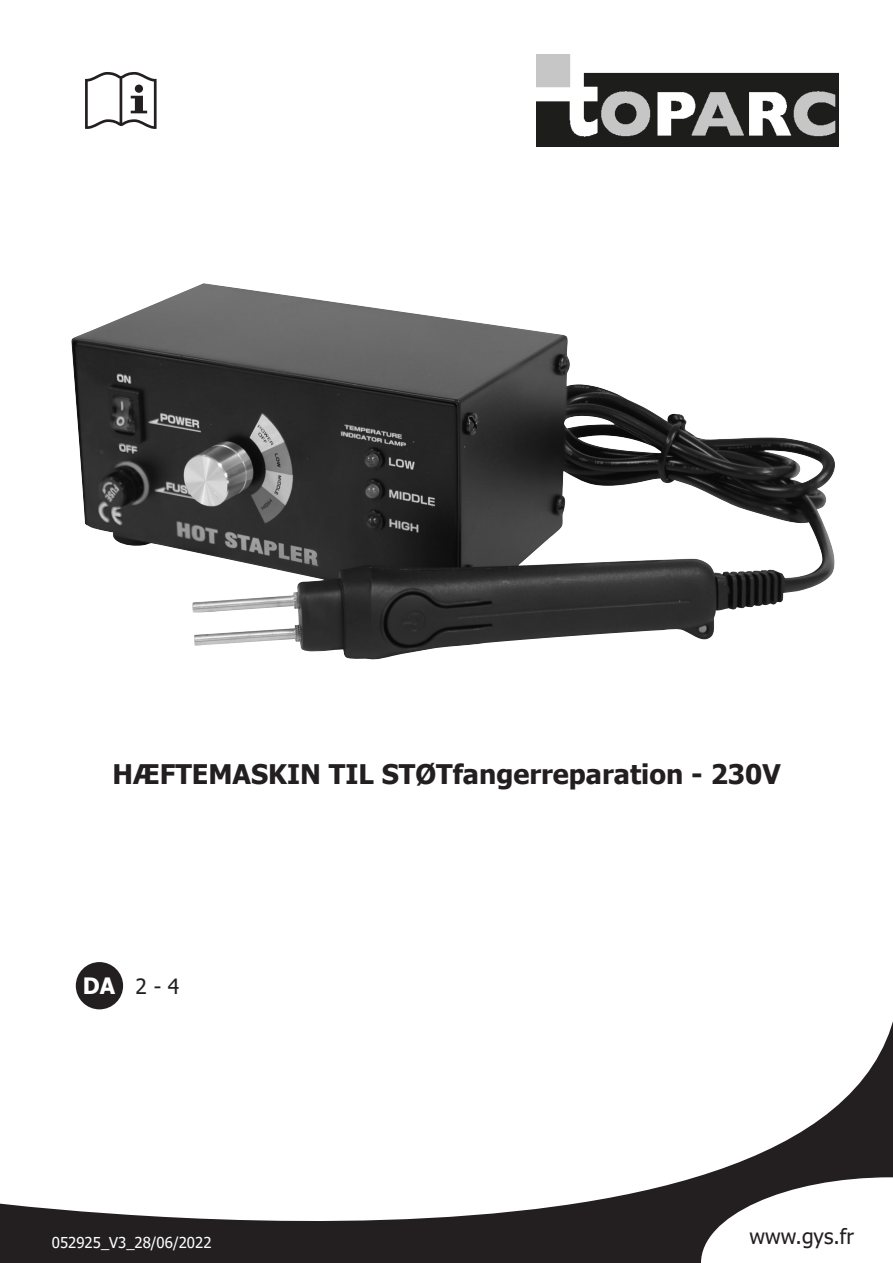
<style>
.page{position:relative;width:893px;height:1263px;background:#fff}
.page>*{position:absolute;margin:0;border:0;box-sizing:border-box;transform-origin:0 0}
.t1{font:700 27px "Tahoma";color:#231f20}
.t2{font:700 22.5px "Tahoma";color:#fff}
.t3{font:21px "Tahoma";color:#231f20}
.t4{font:15px "Tahoma";color:#fff}
</style>
<div class="page">
<svg style="left:0;top:983px;width:893px;height:280px"></svg>
<div style="left:76px;top:962px;width:47px;height:47px;background:#231f20;border-radius:50%"></div>
<svg style="left:699px;top:1176px;width:194px;height:87px"></svg>
<img style="left:71px;top:283px;width:764px;height:377px">
<img style="left:536px;top:54px;width:303px;height:93px">
<svg style="left:85px;top:72px;width:72px;height:57px"></svg>
<div style="left:135px;top:85px;width:8px;height:8px;background:#231f20;border-radius:50%"></div>
<p class="t1" style="left:112px;top:755px;width:670px">HÆFTEMASKIN TIL STØTfangerreparation - 230V</p>
<p class="t2" style="left:83px;top:970px;width:34px">DA</p>
<p class="t3" style="left:136px;top:972px;width:45px">2 - 4</p>
<p class="t4" style="left:52px;top:1232px;width:161px">052925_V3_28/06/2022</p>
<p class="t3" style="left:750px;top:1222px;width:106px">www.gys.fr</p>
</div>
